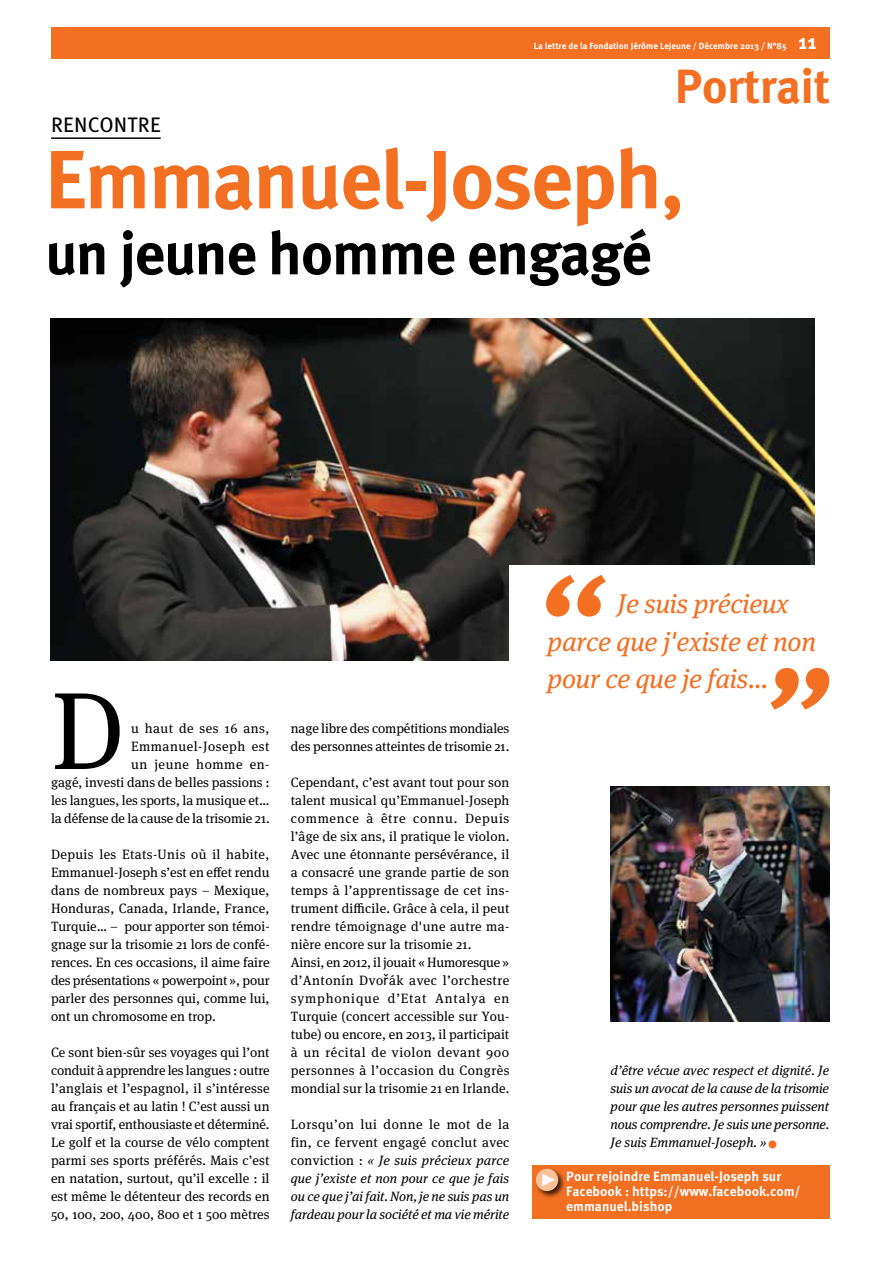
<style>
.page{position:relative;width:893px;height:1263px;background:#fff}
.page>*{position:absolute;margin:0;border:0;box-sizing:border-box;transform-origin:0 0}
.t1{font:italic 150px "Meta OT";color:#f36f21}
.t2{font:109.65px "Meta Serif OT";color:#000}
.t3{font:700 82.5px "Meta OT";letter-spacing:-.025em;color:#f36f21}
.t4{font:700 60px "Meta OT";letter-spacing:-.025em;color:#000}
.t5{font:700 48px "Meta OT";letter-spacing:-.015em;color:#f36f21}
.t6{font:italic 27px/37.5px "Meta Serif OT";letter-spacing:-.01em;color:#f36f21}
.t7{font:21px "Meta OT";letter-spacing:.01em;color:#000}
.t8{font:700 21px "Meta OT";color:#fff}
.t9{font:13.5px/18px "Meta Serif OT";letter-spacing:.01em;color:#000;text-align:justify}
.t10{font:italic 13.5px/18px "Meta Serif OT";letter-spacing:-.005em;color:#000;text-align:justify}
.t11{font:700 13.5px/15px "Meta OT";color:#fff}
.t12{font:13.5px/18px "Meta Serif OT";letter-spacing:-.01em;color:#000}
.t13{font:700 9px "Meta OT";color:#fff}
.s1{font-family:"Tahoma"}
.s2{font-style:normal}
.s3{font-style:normal;font-size:22.5px;color:#f36f21}
</style>
<div class="page">
<div style="left:51px;top:27px;width:778px;height:32px;background:#f36f21"></div>
<img style="left:51px;top:319px;width:764px;height:342px">
<hr style="left:51px;top:137px;width:110px;height:2px;background:#000">
<img style="left:611px;top:787px;width:218px;height:234px">
<div style="left:532px;top:1165px;width:297px;height:54px;background:#f36f21"></div>
<div style="left:534px;top:1167px;width:31px;height:31px;background:#000;opacity:.75"></div>
<div style="left:536px;top:1169px;width:22px;height:22px;background:#fcc198;border-radius:50%"></div>
<svg style="left:542px;top:1174px;width:13px;height:12px"></svg>
<div style="left:509px;top:566px;width:320px;height:149px;background:#fff"></div>
<p class="t13" style="left:534px;top:40px;width:254px">La lettre de la Fondation Jérôme Lejeune / Décembre 2013 / N°85</p>
<h3 class="t8" style="left:798px;top:28px;width:20px">11</h3>
<h3 class="t7" style="left:51px;top:112px;width:111px">RENCONTRE</h3>
<h3 class="t5" style="left:675px;top:56px;width:157px">Portrait</h3>
<h3 class="t3" style="left:45px;top:127px;width:641px">Emmanuel-Joseph,</h3>
<h3 class="t4" style="left:45px;top:215px;width:608px">un jeune homme engagé</h3>
<h2 class="t2" style="left:51px;top:668px;width:75px">D</h2>
<p class="t9" style="left:51px;top:720px;width:220px;text-align:right">u haut de ses 16 ans,<br>Emmanuel-Joseph est<br>un jeune homme en-<br>gagé, investi dans de belles passions : les langues, les sports, la musique et… la défense de la cause de la trisomie 21.</p>
<p class="t9" style="left:51px;top:846px;width:220px">Depuis les Etats-Unis où il habite, Emmanuel-Joseph s’est en effet rendu dans de nombreux pays – Mexique, Honduras, Canada, Irlande, France, Turquie… – pour apporter son témoi&shy;gnage sur la trisomie 21 lors de confé&shy;rences. En ces occasions, il aime faire des présentations « powerpoint », pour parler des personnes qui, comme lui, ont un chromosome en trop.</p>
<p class="t9" style="left:51px;top:1043px;width:220px">Ce sont bien-sûr ses voyages qui l’ont conduit à apprendre les langues : outre l’anglais et l’espagnol, il s’intéresse au français et au latin ! C’est aussi un vrai sportif, enthousiaste et déterminé.<br>Le golf et la course de vélo comptent parmi ses sports préférés. Mais c’est en natation, surtout, qu’il excelle : il est même le détenteur des records en 50, 100, 200, 400, 800 et 1 500 mètres</p>
<p class="t12" style="left:291px;top:720px;width:220px">nage libre des compétitions mondiales des personnes atteintes de trisomie 21.</p>
<p class="t9" style="left:291px;top:774px;width:220px;text-align:left">Cependant, c’est avant tout pour son talent musical qu’Emmanuel-Joseph commence à être connu. Depuis l’âge de six ans, il pratique le violon.<br>Avec une étonnante persévérance, il a consacré une grande partie de son temps à l’apprentissage de cet ins&shy;trument difficile. Grâce à cela, il peut rendre témoignage d'une autre ma&shy;nière encore sur la trisomie 21.<br>Ainsi, en 2012, il jouait « Humoresque » d’Antonín Dvo<span class="s1">ř</span>ák avec l’orchestre symphonique d’Etat Antalya en Turquie (concert accessible sur You&shy;tube) ou encore, en 2013, il participait à un récital de violon devant 900 personnes à l’occasion du Congrès mondial sur la trisomie 21 en Irlande.</p>
<p class="t10" style="left:291px;top:1115px;width:220px"><span class="s2">Lorsqu’on lui donne le mot de la fin, ce fervent engagé conclut avec conviction :</span> « Je suis précieux parce que j’existe et non pour ce que je fais ou ce que j’ai fait. Non, je ne suis pas un fardeau pour la société et ma vie mérite</p>
<h1 class="t1" style="left:528px;top:543px;width:73px">“</h1>
<h3 class="t6" style="left:548px;top:586px;width:270px;text-indent:70px">Je suis précieux parce que j'existe et non pour ce que je fais...</h3>
<h1 class="t1" style="left:755px;top:634px;width:73px">”</h1>
<p class="t10" style="left:611px;top:1061px;width:220px">d’être vécue avec respect et dignité. Je suis un avocat de la cause de la trisomie pour que les autres personnes puissent nous comprendre. Je suis une personne.<br>Je suis Emmanuel-Joseph. »<span class="s3">•</span></p>
<p class="t11" style="left:566px;top:1168px;width:236px">Pour rejoindre Emmanuel-Joseph sur<br>Facebook : https://www.facebook.com/ emmanuel.bishop</p>
</div>
